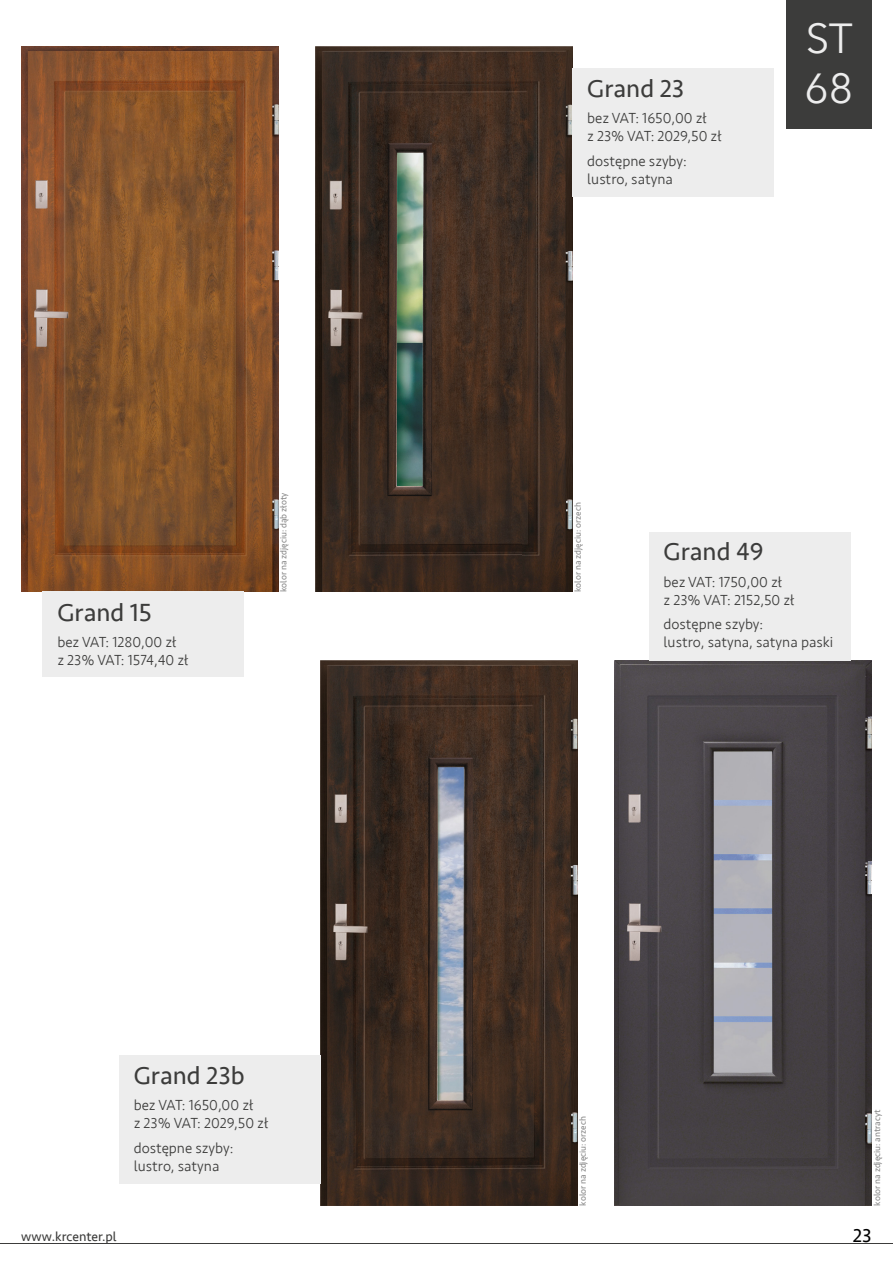
<style>
.page{position:relative;width:893px;height:1263px;background:#fff}
.page>*{position:absolute;margin:0;border:0;box-sizing:border-box;transform-origin:0 0}
.t1{font:42px/50.4px "Avenir Next";color:#ededed}
.t2{font:25.5px "Seravek";color:#3c3c3b}
.t3{font:19.5px "Seravek";color:#000}
.t4{font:300 15px/18px "Seravek";color:#3c3c3b}
.t5{font:13.5px "Seravek";color:#3c3c3b}
.t6{font:9px "Seravek";color:#878787}
</style>
<div class="page">
<hr style="left:0;top:1243px;width:893px;height:1px;background:#3c3c3b">
<img style="left:321px;top:660px;width:256px;height:545px">
<img style="left:615px;top:660px;width:257px;height:545px">
<img style="left:21px;top:47px;width:257px;height:545px">
<img style="left:315px;top:47px;width:257px;height:545px">
<div style="left:43px;top:592px;width:201px;height:85px;background:#ededed"></div>
<div style="left:119px;top:1055px;width:202px;height:129px;background:#ededed"></div>
<div style="left:572px;top:68px;width:202px;height:129px;background:#ededed"></div>
<div style="left:649px;top:532px;width:201px;height:128px;background:#ededed"></div>
<div style="left:786px;top:0;width:86px;height:129px;background:#3c3c3b"></div>
<h2 class="t2" style="left:587px;top:68px;width:99px">Grand 23</h2>
<p class="t4" style="left:587px;top:109px;width:136px">bez VAT: 1650,00 zł<br>z 23% VAT: 2029,50 zł</p>
<p class="t4" style="left:587px;top:152px;width:101px">dostępne szyby: lustro, satyna</p>
<h1 class="t1" style="left:804px;top:11px;width:50px">ST<br>68</h1>
<h2 class="t2" style="left:57px;top:592px;width:96px">Grand 15</h2>
<p class="t4" style="left:57px;top:633px;width:133px">bez VAT: 1280,00 zł<br>z 23% VAT: 1574,40 zł</p>
<p class="t6" style="left:276px;top:592px;width:101px;rotate:-90deg">kolor na zdjęciu: dąb złoty</p>
<p class="t6" style="left:571px;top:592px;width:91px;rotate:-90deg">kolor na zdjęciu: orzech</p>
<h2 class="t2" style="left:664px;top:532px;width:102px">Grand 49</h2>
<p class="t4" style="left:664px;top:573px;width:132px">bez VAT: 1750,00 zł<br>z 23% VAT: 2152,50 zł</p>
<p class="t4" style="left:664px;top:616px;width:171px">dostępne szyby:<br>lustro, satyna, satyna paski</p>
<h2 class="t2" style="left:134px;top:1056px;width:112px">Grand 23b</h2>
<p class="t4" style="left:134px;top:1097px;width:136px">bez VAT: 1650,00 zł<br>z 23% VAT: 2029,50 zł</p>
<p class="t4" style="left:134px;top:1139px;width:101px">dostępne szyby: lustro, satyna</p>
<p class="t6" style="left:576px;top:1205px;width:91px;rotate:-90deg">kolor na zdjęciu: orzech</p>
<p class="t6" style="left:870px;top:1205px;width:98px;rotate:-90deg">kolor na zdjęciu: antracyt</p>
<p class="t5" style="left:21px;top:1226px;width:97px">www.krcenter.pl</p>
<h3 class="t3" style="left:853px;top:1220px;width:20px">23</h3>
</div>
